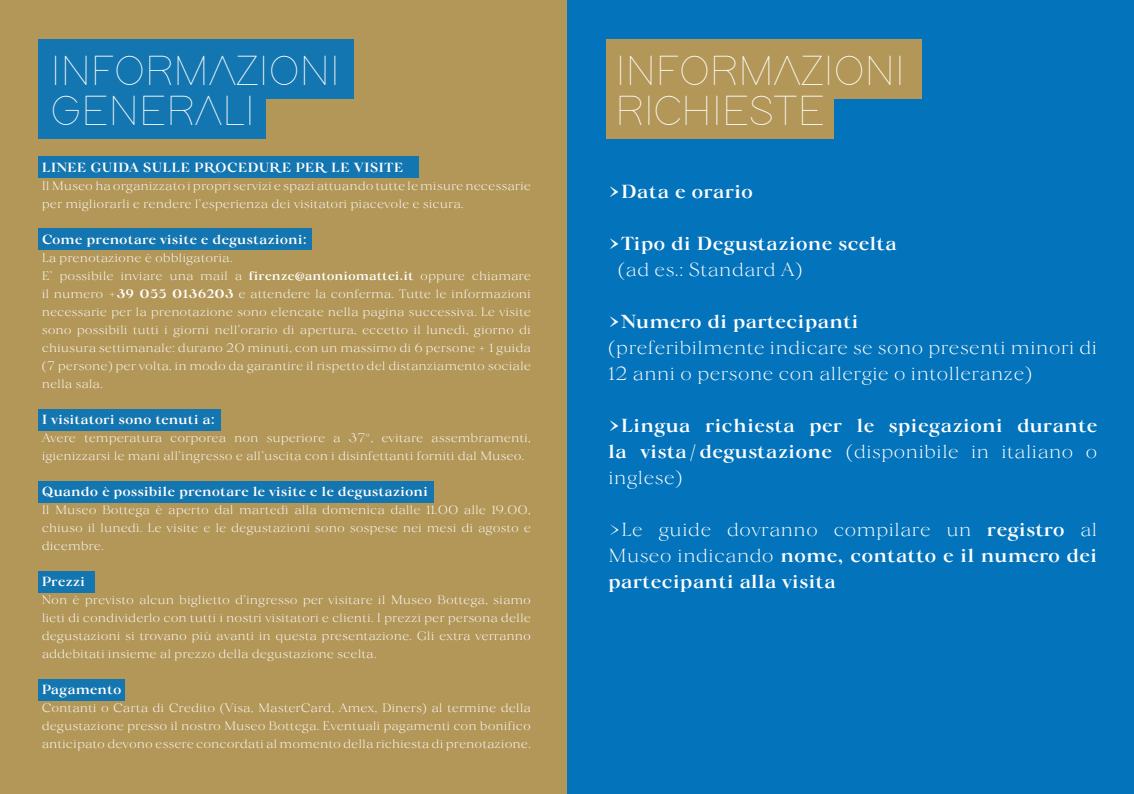
<style>
.page{position:relative;width:1134px;height:794px;background:#fff}
.page>*{position:absolute;margin:0;border:0;box-sizing:border-box;transform-origin:0 0}
.t1{font:43px "Adam";color:#fff}
.t2{font:700 20px/26px "Velour";color:#fff;text-align:justify}
.t3{font:300 20px/26px "Velour";color:#fff}
.t4{font:700 14px "Velour";color:#fff}
.t5{font:300 13px/18px "Velour";color:#fff;text-align:justify}
.s1{font-weight:700}
.s2{font-weight:300}
</style>
<div class="page">
<div style="left:0;top:0;width:567px;height:794px;background:#b39758"></div>
<div style="left:39px;top:156px;width:380px;height:22px;background:#1476b0"></div>
<div style="left:39px;top:481px;width:395px;height:22px;background:#1476b0"></div>
<div style="left:39px;top:228px;width:273px;height:21px;background:#1476b0"></div>
<div style="left:39px;top:408px;width:182px;height:22px;background:#1476b0"></div>
<div style="left:39px;top:571px;width:56px;height:22px;background:#1476b0"></div>
<div style="left:39px;top:679px;width:86px;height:22px;background:#1476b0"></div>
<div style="left:567px;top:0;width:567px;height:794px;background:#0373bb"></div>
<div style="left:39px;top:40px;width:315px;height:59px;background:#1476b0"></div>
<div style="left:39px;top:79px;width:227px;height:59px;background:#1476b0"></div>
<div style="left:607px;top:40px;width:315px;height:59px;background:#b39758"></div>
<div style="left:607px;top:79px;width:227px;height:59px;background:#b39758"></div>
<p class="t1" style="left:50px;top:52px;width:291px">INFORMAZIONI</p>
<p class="t1" style="left:50px;top:92px;width:206px">GENERALI</p>
<p class="t4" style="left:42px;top:159px;width:363px">LINEE GUIDA SULLE PROCEDURE PER LE VISITE</p>
<p class="t5" style="left:42px;top:177px;width:491px">Il Museo ha organizzato i propri servizi e spazi attuando tutte le misure necessarie per migliorarli e rendere l’esperienza dei visitatori piacevole e sicura.</p>
<p class="t4" style="left:42px;top:231px;width:267px">Come prenotare visite e degustazioni:</p>
<p class="t5" style="left:42px;top:249px;width:192px">La prenotazione è obbligatoria.</p>
<p class="t5" style="left:42px;top:267px;width:491px">E’ possibile inviare una mail a <span class="s1">firenze@antoniomattei.it</span> oppure chiamare il numero +<span class="s1">39 055 0136203</span> e attendere la conferma. Tutte le informazioni necessarie per la prenotazione sono elencate nella pagina successiva. Le visite sono possibili tutti i giorni nell’orario di apertura, eccetto il lunedì, giorno di chiusura settimanale: durano 20 minuti, con un massimo di 6 persone + 1 guida (7 persone) per volta, in modo da garantire il rispetto del distanziamento sociale nella sala.</p>
<p class="t4" style="left:42px;top:411px;width:175px">I visitatori sono tenuti a:</p>
<p class="t5" style="left:42px;top:429px;width:491px">Avere temperatura corporea non superiore a 37°, evitare assembramenti, igienizzarsi le mani all’ingresso e all’uscita con i disinfettanti forniti dal Museo.</p>
<p class="t4" style="left:42px;top:483px;width:388px">Quando è possibile prenotare le visite e le degustazioni</p>
<p class="t5" style="left:42px;top:501px;width:491px">Il Museo Bottega è aperto dal martedì alla domenica dalle 11.00 alle 19.00, chiuso il lunedì. Le visite e le degustazioni sono sospese nei mesi di agosto e dicembre.</p>
<p class="t4" style="left:42px;top:573px;width:45px">Prezzi</p>
<p class="t5" style="left:42px;top:591px;width:491px">Non è previsto alcun biglietto d’ingresso per visitare il Museo Bottega, siamo lieti di condividerlo con tutti i nostri visitatori e clienti. I prezzi per persona delle degustazioni si trovano più avanti in questa presentazione. Gli extra verranno addebitati insieme al prezzo della degustazione scelta.</p>
<p class="t4" style="left:42px;top:681px;width:81px">Pagamento</p>
<p class="t5" style="left:42px;top:699px;width:491px">Contanti o Carta di Credito (Visa, MasterCard, Amex, Diners) al termine della degustazione presso il nostro Museo Bottega. Eventuali pagamenti con bonifico anticipato devono essere concordati al momento della richiesta di prenotazione.</p>
<p class="t1" style="left:615px;top:52px;width:291px">INFORMAZIONI</p>
<p class="t1" style="left:615px;top:92px;width:211px">RICHIESTE</p>
<p class="t2" style="left:608px;top:179px;width:147px">&gt;Data e orario</p>
<p class="t2" style="left:608px;top:231px;width:290px">&gt;Tipo di Degustazione scelta</p>
<p class="t3" style="left:618px;top:256px;width:186px">(ad es.: Standard A)</p>
<p class="t2" style="left:608px;top:309px;width:252px">&gt;Numero di partecipanti</p>
<p class="t3" style="left:608px;top:334px;width:491px">(preferibilmente indicare se sono presenti minori di<br>12 anni o persone con allergie o intolleranze)</p>
<p class="t2" style="left:608px;top:413px;width:491px">&gt;Lingua richiesta per le spiegazioni durante la vista/degustazione <span class="s2">(disponibile in italiano o inglese)</span></p>
<p class="t2" style="left:608px;top:517px;width:491px"><span class="s2">&gt;Le guide dovranno compilare un</span> registro <span class="s2">al Museo indicando</span> nome, contatto e il numero dei partecipanti alla visita</p>
</div>
